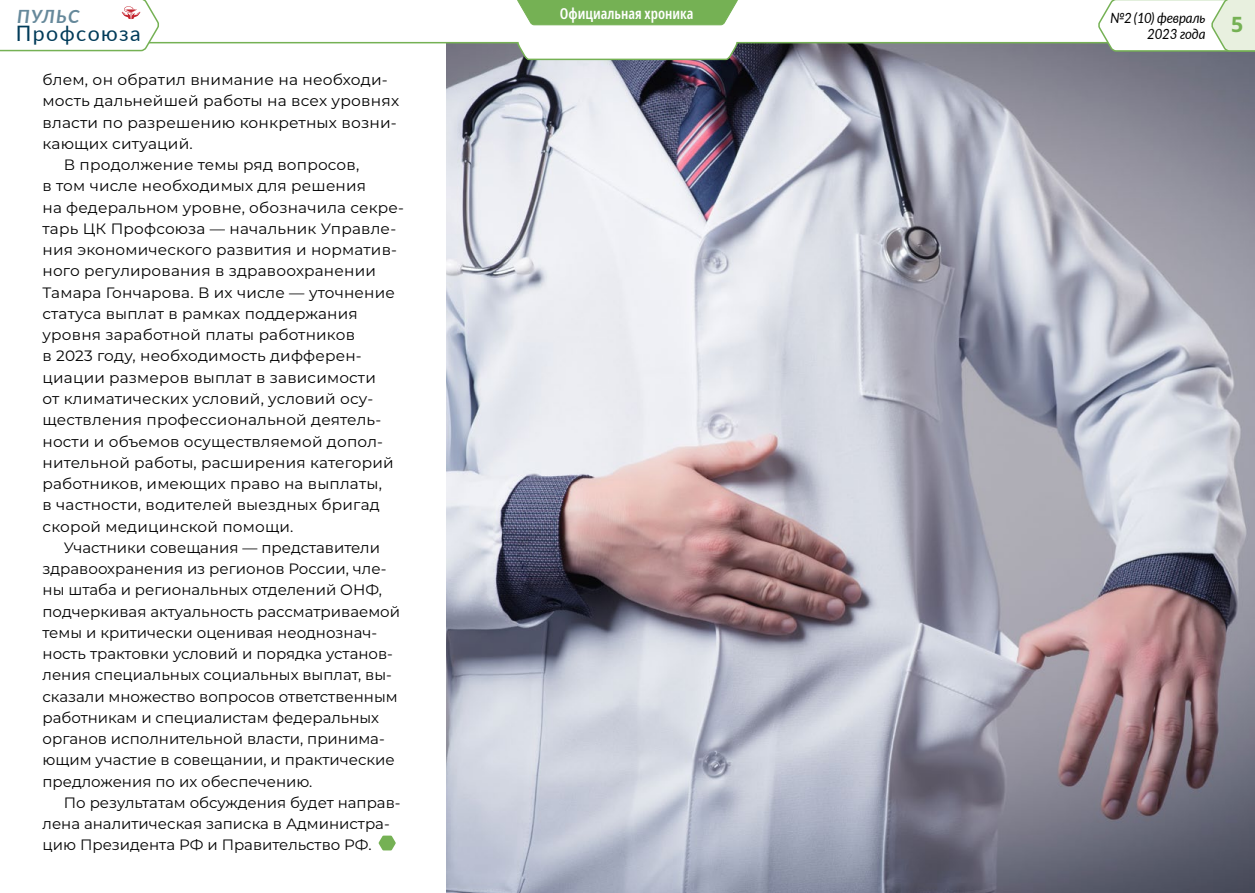
<style>
.page{position:relative;width:1255px;height:893px;background:#fff}
.page>*{position:absolute;margin:0;border:0;box-sizing:border-box;transform-origin:0 0}
.t1{font:21.3px "Lato";letter-spacing:.07em;color:#003b59}
.t2{font:italic 700 18.3px "Lato";letter-spacing:.07em;color:#66899b}
.t3{font:15px "Montserrat";color:#000}
.t4{font:600 extra-condensed 15px "Noto Sans";color:#fff}
.t5{font:italic 14.1px/15.3px "Lato";letter-spacing:-.015em;color:#000;scale:.94 1}
</style>
<div class="page">
<svg style="left:378px;top:836px;width:18px;height:14px"></svg>
<img style="left:446px;top:61px;width:808px;height:832px">
<svg style="left:161px;top:41px;width:1093px;height:20px"></svg>
<svg style="left:517px;top:0;width:221px;height:26px;background:#81b863"></svg>
<svg style="left:1096px;top:0;width:158px;height:52px"></svg>
<svg style="left:0;top:0;width:161px;height:52px"></svg>
<p class="t2" style="left:17px;top:3px;width:64px">ПУЛЬС</p>
<h1 class="t1" style="left:16px;top:18px;width:126px">Профсоюза</h1>
<p class="t3" style="left:43px;top:69px;width:347px">блем, он обратил внимание на необходи-</p>
<p class="t3" style="left:43px;top:91px;width:358px">мость дальнейшей работы на всех уровнях</p>
<p class="t3" style="left:43px;top:112px;width:356px">власти по разрешению конкретных возни-</p>
<p class="t3" style="left:43px;top:133px;width:152px">кающих ситуаций.</p>
<p class="t3" style="left:64px;top:154px;width:297px">В продолжение темы ряд вопросов,</p>
<p class="t3" style="left:43px;top:176px;width:325px">в том числе необходимых для решения</p>
<p class="t3" style="left:43px;top:197px;width:363px">на федеральном уровне, обозначила секре-</p>
<p class="t3" style="left:43px;top:218px;width:355px">тарь ЦК Профсоюза — начальник Управле-</p>
<p class="t3" style="left:43px;top:239px;width:356px">ния экономического развития и норматив-</p>
<p class="t3" style="left:43px;top:261px;width:335px">ного регулирования в здравоохранении</p>
<p class="t3" style="left:43px;top:282px;width:354px">Тамара Гончарова. В их числе — уточнение</p>
<p class="t3" style="left:43px;top:303px;width:317px">статуса выплат в рамках поддержания</p>
<p class="t3" style="left:43px;top:325px;width:314px">уровня заработной платы работников</p>
<p class="t3" style="left:43px;top:346px;width:321px">в 2023 году, необходимость дифферен-</p>
<p class="t3" style="left:43px;top:367px;width:335px">циации размеров выплат в зависимости</p>
<p class="t3" style="left:43px;top:388px;width:332px">от климатических условий, условий осу-</p>
<p class="t3" style="left:43px;top:410px;width:340px">ществления профессиональной деятель-</p>
<p class="t3" style="left:43px;top:431px;width:342px">ности и объемов осуществляемой допол-</p>
<p class="t3" style="left:43px;top:452px;width:353px">нительной работы, расширения категорий</p>
<p class="t3" style="left:43px;top:473px;width:341px">работников, имеющих право на выплаты,</p>
<p class="t3" style="left:43px;top:495px;width:339px">в частности, водителей выездных бригад</p>
<p class="t3" style="left:43px;top:516px;width:252px">скорой медицинской помощи.</p>
<p class="t3" style="left:64px;top:537px;width:318px">Участники совещания — представители</p>
<p class="t3" style="left:43px;top:558px;width:345px">здравоохранения из регионов России, чле-</p>
<p class="t3" style="left:43px;top:580px;width:341px">ны штаба и региональных отделений ОНФ,</p>
<p class="t3" style="left:43px;top:601px;width:359px">подчеркивая актуальность рассматриваемой</p>
<p class="t3" style="left:43px;top:622px;width:336px">темы и критически оценивая неоднознач-</p>
<p class="t3" style="left:43px;top:643px;width:352px">ность трактовки условий и порядка установ-</p>
<p class="t3" style="left:43px;top:665px;width:351px">ления специальных социальных выплат, вы-</p>
<p class="t3" style="left:43px;top:686px;width:356px">сказали множество вопросов ответственным</p>
<p class="t3" style="left:43px;top:707px;width:338px">работникам и специалистам федеральных</p>
<p class="t3" style="left:43px;top:728px;width:344px">органов исполнительной власти, принима-</p>
<p class="t3" style="left:43px;top:750px;width:354px">ющим участие в совещании, и практические</p>
<p class="t3" style="left:43px;top:771px;width:271px">предложения по их обеспечению.</p>
<p class="t3" style="left:64px;top:792px;width:338px">По результатам обсуждения будет направ-</p>
<p class="t3" style="left:43px;top:813px;width:349px">лена аналитическая записка в Администра-</p>
<p class="t3" style="left:43px;top:835px;width:330px">цию Президента РФ и Правительство РФ.</p>
<p class="t4" style="left:560px;top:3px;width:135px">Официальная хроника</p>
<p class="t5" style="left:1147px;top:10px;width:104px;text-indent:-37px">№2(10) февраль<br>2023 года <sup>5</sup></p>
</div>
